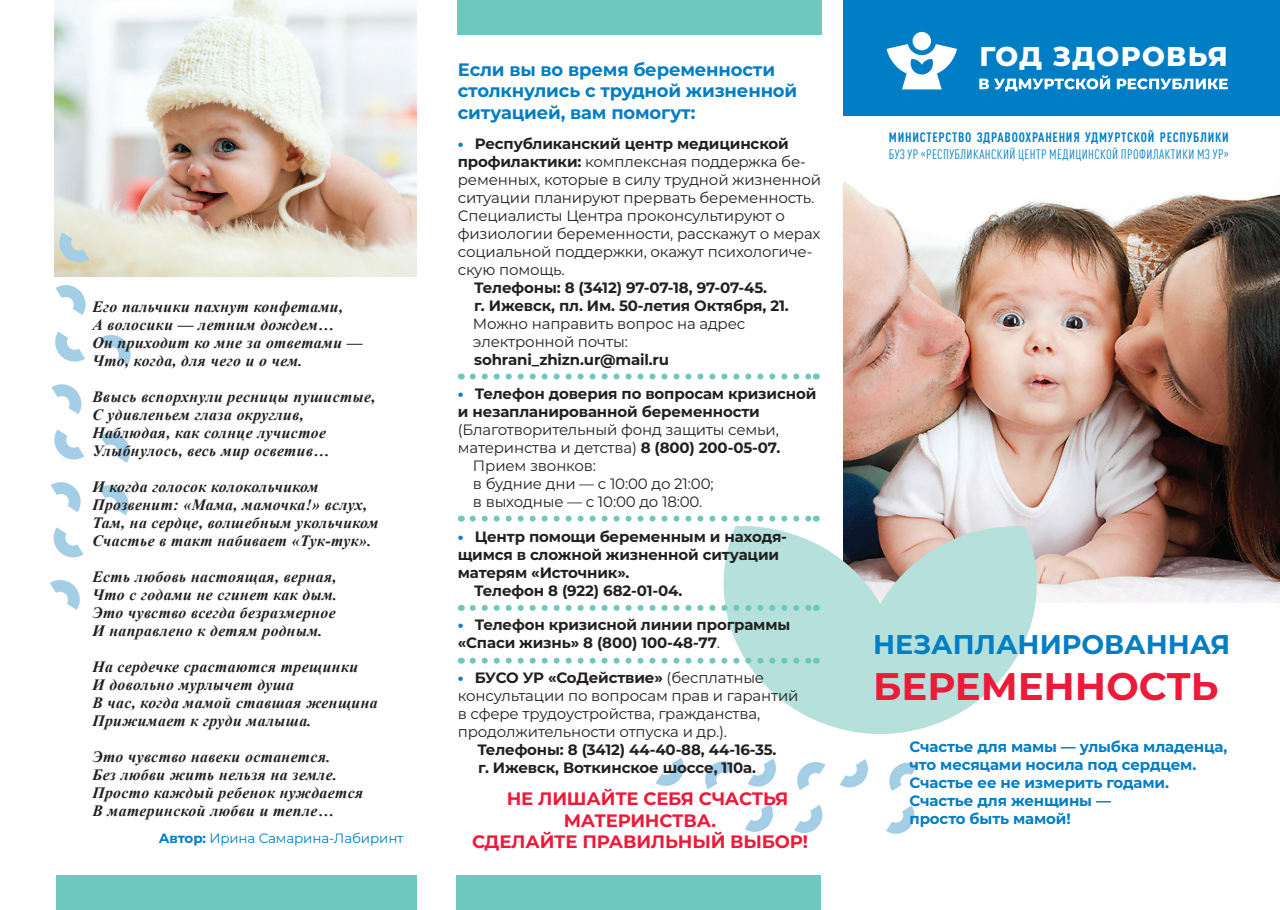
<style>
.page{position:relative;width:1280px;height:910px;background:#fff}
.page>*{position:absolute;margin:0;border:0;box-sizing:border-box;transform-origin:0 0}
.t1{font:700 38.4px "Montserrat";color:#ed1a3a}
.t2{font:800 27.15px "Montserrat";letter-spacing:.05em;color:#fff}
.t3{font:700 27px "Montserrat";color:#007ec5}
.t4{font:700 18px/21.6px "Montserrat";letter-spacing:-.01em;color:#007ec5}
.t5{font:700 18px "Montserrat";letter-spacing:-.01em;color:#ed1a3a}
.t6{font:italic 700 15.75px/18px "Times New Roman";letter-spacing:.025em;color:#231f20}
.t7{font:15px/18px "Montserrat";letter-spacing:-.01em;color:#231f20}
.t8{font:700 15px/18px "Montserrat";letter-spacing:-.01em;color:#231f20}
.t9{font:700 15px/18px "Montserrat";letter-spacing:-.01em;color:#007ec5}
.t10{font:condensed 13.5px "DIN Pro";letter-spacing:.03em;color:#007ec5}
.t11{font:700 condensed 13.5px "DIN Pro";letter-spacing:.055em;color:#007ec5}
.t12{font:13.5px "Montserrat";letter-spacing:-.01em;color:#007ec5}
.s1{font-weight:700}
.s2{font-weight:800;color:#007ec5}
.s3{font-weight:400}
</style>
<div class="page">
<img style="left:844px;top:182px;width:436px;height:421px">
<svg style="left:705px;top:761px;width:28px;height:28px"></svg>
<svg style="left:797px;top:762px;width:28px;height:28px"></svg>
<svg style="left:886px;top:805px;width:29px;height:29px"></svg>
<svg style="left:794px;top:805px;width:29px;height:28px"></svg>
<svg style="left:840px;top:759px;width:28px;height:28px"></svg>
<svg style="left:889px;top:763px;width:28px;height:28px"></svg>
<svg style="left:748px;top:758px;width:28px;height:29px"></svg>
<svg style="left:656px;top:758px;width:28px;height:28px"></svg>
<svg style="left:745px;top:804px;width:28px;height:28px"></svg>
<svg style="left:723px;top:524px;width:322px;height:210px;fill:#b5e0dc"></svg>
<div style="left:56px;top:875px;width:360px;height:35px;background:#6ec8be"></div>
<div style="left:843px;top:0;width:437px;height:115px;background:#007ec5"></div>
<svg style="left:887px;top:44px;width:70px;height:45px"></svg>
<div style="left:912px;top:32px;width:19px;height:18px;background:#fff;border-radius:50%"></div>
<svg style="left:979px;top:76px;width:249px;height:15px"></svg>
<div style="left:457px;top:875px;width:364px;height:35px;background:#6ec8be"></div>
<div style="left:458px;top:1px;width:364px;height:34px;background:#6ec8be"></div>
<svg style="left:473px;top:373px;width:337px;height:6px"></svg>
<svg style="left:473px;top:605px;width:337px;height:6px"></svg>
<svg style="left:473px;top:658px;width:337px;height:6px"></svg>
<img style="left:54px;top:0;width:362px;height:276px">
<svg style="left:54px;top:527px;width:30px;height:31px"></svg>
<svg style="left:54px;top:429px;width:30px;height:31px"></svg>
<svg style="left:101px;top:335px;width:30px;height:30px"></svg>
<svg style="left:100px;top:432px;width:30px;height:31px"></svg>
<svg style="left:51px;top:384px;width:30px;height:30px"></svg>
<svg style="left:55px;top:332px;width:30px;height:30px"></svg>
<svg style="left:51px;top:482px;width:30px;height:30px"></svg>
<svg style="left:50px;top:580px;width:30px;height:30px"></svg>
<svg style="left:99px;top:485px;width:30px;height:30px"></svg>
<svg style="left:59px;top:232px;width:30px;height:31px"></svg>
<svg style="left:56px;top:285px;width:30px;height:30px"></svg>
<svg style="left:473px;top:516px;width:337px;height:6px"></svg>
<p class="t6" style="left:92px;top:297px;width:272px">Его пальчики пахнут конфетами,<br>А волосики — летним дождем…<br>Он приходит ко мне за ответами —<br>Что, когда, для чего и о чем.</p>
<p class="t6" style="left:92px;top:387px;width:285px">Ввысь вспорхнули ресницы пушистые,<br>С удивленьем глаза округлив,<br>Наблюдая, как солнце лучистое<br>Улыбнулось, весь мир осветив…</p>
<p class="t6" style="left:92px;top:477px;width:288px">И когда голосок колокольчиком Прозвенит: «Мама, мамочка!» вслух, Там, на сердце, волшебным укольчиком Счастье в такт набивает «Тук-тук».</p>
<p class="t6" style="left:92px;top:567px;width:246px;text-align:justify">Есть любовь настоящая, верная, Что с годами не сгинет как дым.<br>Это чувство всегда безразмерное И направлено к детям родным.</p>
<p class="t6" style="left:92px;top:657px;width:287px">На сердечке срастаются трещинки<br>И довольно мурлычет душа<br>В час, когда мамой ставшая женщина<br>Прижимает к груди малыша.</p>
<p class="t6" style="left:92px;top:747px;width:272px">Это чувство навеки останется.<br>Без любви жить нельзя на земле.<br>Просто каждый ребенок нуждается<br>В материнской любви и тепле…</p>
<p class="t12" style="left:159px;top:829px;width:246px"><span class="s1">Автор:</span> Ирина Самарина-Лабиринт</p>
<p class="t4" style="left:458px;top:58px;width:341px">Если вы во время беременности столкнулись с трудной жизненной ситуацией, вам помогут:</p>
<p class="t7" style="left:458px;top:134px;width:365px"><span class="s2">•</span> <span class="s1">Республиканский центр медицинской профилактики:</span> комплексная поддержка бе&shy;ременных, которые в силу трудной жизненной ситуации планируют прервать беременность.<br>Специалисты Центра проконсультируют о физиологии беременности, расскажут о мерах социальной поддержки, окажут психологиче&shy;скую помощь.</p>
<p class="t8" style="left:474px;top:278px;width:316px">Телефоны: 8 (3412) 97-07-18, 97-07-45.<br>г. Ижевск, пл. Им. 50-летия Октября, 21.</p>
<p class="t7" style="left:473px;top:314px;width:274px">Можно направить вопрос на адрес электронной почты:</p>
<p class="t8" style="left:474px;top:350px;width:196px">sohrani_zhizn.ur@mail.ru</p>
<p class="t8" style="left:458px;top:384px;width:360px"><span class="s2">•</span> Телефон доверия по вопросам кризисной и незапланированной беременности</p>
<p class="t7" style="left:458px;top:421px;width:323px">(Благотворительный фонд защиты семьи,</p>
<p class="t7" style="left:458px;top:439px;width:324px">материнства и детства) <span class="s1">8 (800) 200-05-07.</span></p>
<p class="t7" style="left:473px;top:457px;width:125px">Прием звонков:</p>
<p class="t7" style="left:473px;top:475px;width:242px">в будние дни — с 10:00 до 21:00;</p>
<p class="t7" style="left:473px;top:493px;width:231px">в выходные — с 10:00 до 18:00.</p>
<p class="t8" style="left:458px;top:527px;width:331px"><span class="s2">•</span> Центр помощи беременным и находя-</p>
<p class="t8" style="left:458px;top:545px;width:323px">щимся в сложной жизненной ситуации</p>
<p class="t8" style="left:458px;top:563px;width:173px">матерям «Источник».</p>
<p class="t8" style="left:474px;top:581px;width:210px">Телефон 8 (922) 682-01-04.</p>
<p class="t8" style="left:458px;top:615px;width:334px"><span class="s2">•</span> Телефон кризисной линии программы «Спаси жизнь» 8 (800) 100-48-77<span class="s3">.</span></p>
<p class="t7" style="left:458px;top:668px;width:342px"><span class="s2">•</span> <span class="s1">БУСО УР «СоДействие»</span> (бесплатные консультации по вопросам прав и гарантий в сфере трудоустройства, гражданства, продолжительности отпуска и др.).</p>
<p class="t8" style="left:477px;top:740px;width:301px">Телефоны: 8 (3412) 44-40-88, 44-16-35. г. Ижевск, Воткинское шоссе, 110а.</p>
<p class="t5" style="left:507px;top:786px;width:283px">НЕ ЛИШАЙТЕ СЕБЯ СЧАСТЬЯ</p>
<p class="t5" style="left:564px;top:807px;width:154px">МАТЕРИНСТВА.</p>
<p class="t5" style="left:472px;top:829px;width:337px">СДЕЛАЙТЕ ПРАВИЛЬНЫЙ ВЫБОР!</p>
<h2 class="t2" style="left:979px;top:36px;width:250px">ГОД ЗДОРОВЬЯ</h2>
<p class="t11" style="left:889px;top:127px;width:341px">МИНИСТЕРСТВО ЗДРАВООХРАНЕНИЯ УДМУРТСКОЙ РЕСПУБЛИКИ</p>
<p class="t10" style="left:889px;top:144px;width:342px">БУЗ УР «РЕСПУБЛИКАНСКИЙ ЦЕНТР МЕДИЦИНСКОЙ ПРОФИЛАКТИКИ МЗ УР»</p>
<h3 class="t3" style="left:873px;top:625px;width:359px">НЕЗАПЛАНИРОВАННАЯ</h3>
<h1 class="t1" style="left:873px;top:658px;width:347px">БЕРЕМЕННОСТЬ</h1>
<p class="t9" style="left:909px;top:737px;width:319px">Счастье для мамы — улыбка младенца, что месяцами носила под сердцем.<br>Счастье ее не измерить годами.<br>Счастье для женщины —<br>просто быть мамой!</p>
</div>
